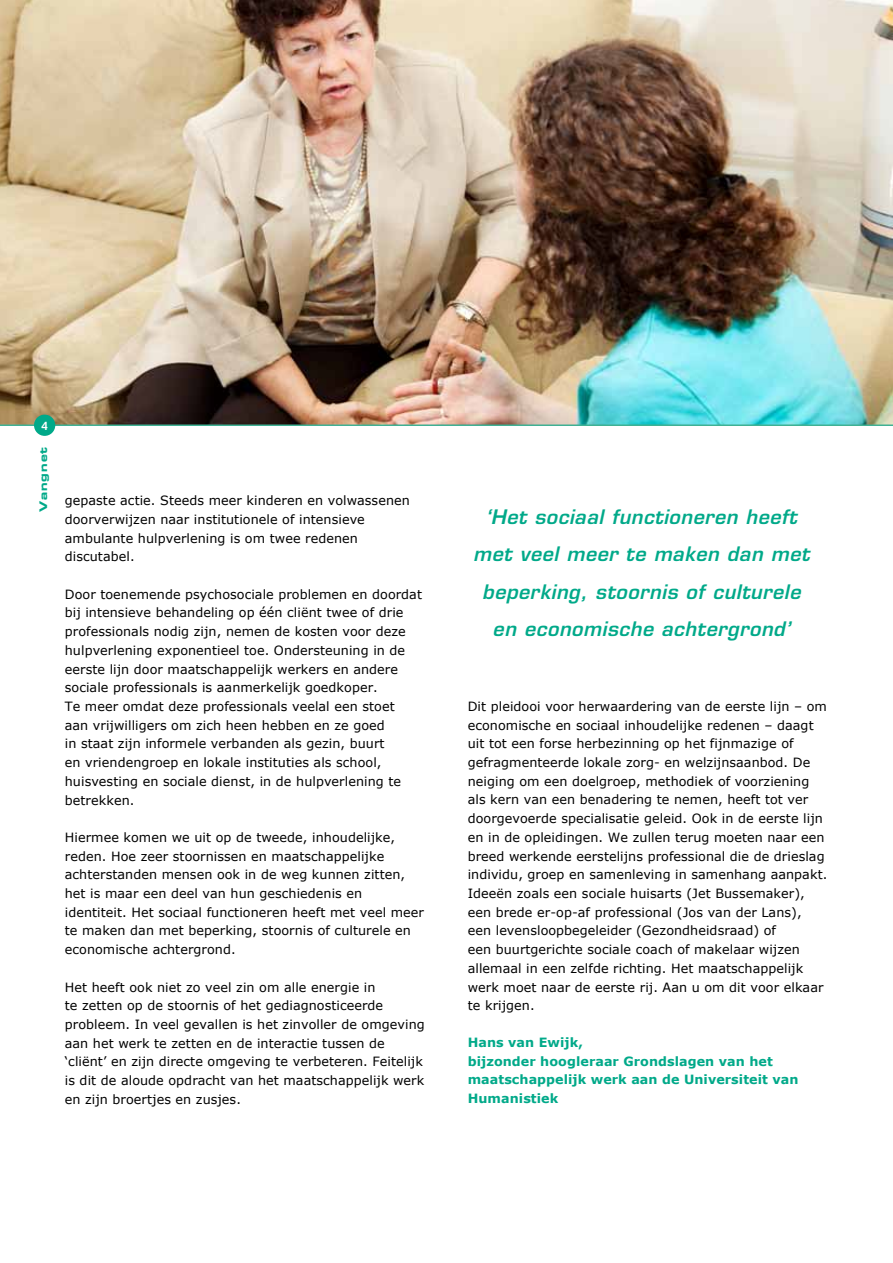
<style>
.page{position:relative;width:893px;height:1263px;background:#fff}
.page>*{position:absolute;margin:0;border:0;box-sizing:border-box;transform-origin:0 0}
.t1{font:italic 600 19.5px/37.3px "Eurostile LT Std";letter-spacing:.03em;color:#00a989;text-align:center}
.t2{font:12.75px/18.8px "Verdana";letter-spacing:.005em;color:#000}
.t3{font:700 12.75px/18.5px "Verdana";letter-spacing:.005em;color:#00a989}
.t4{font:700 12px "Syntax LT Std";color:#fff}
.t5{font:10.5px "Eurostile LT Std Bold Ex 2";letter-spacing:.1em;color:#00a989}
</style>
<div class="page">
<img style="left:0;top:0;width:893px;height:424px">
<hr style="left:0;top:424px;width:893px;height:2px;background:#40b194">
<div style="left:34px;top:415px;width:21px;height:21px;background:#00a989;border-radius:50%"></div>
<p class="t4" style="left:41px;top:419px;width:8px">4</p>
<p class="t5" style="left:36px;top:512px;width:67px;rotate:-90deg">Vangnet</p>
<p class="t2" style="left:65px;top:491px;width:347px">gepaste actie. Steeds meer kinderen en volwassenen doorverwijzen naar institutionele of intensieve ambulante hulpverlening is om twee redenen discutabel.</p>
<p class="t2" style="left:65px;top:585px;width:359px">Door toenemende psychosociale problemen en doordat bij intensieve behandeling op één cliënt twee of drie professionals nodig zijn, nemen de kosten voor deze hulpverlening exponentieel toe. Ondersteuning in de eerste lijn door maatschappelijk werkers en andere sociale professionals is aanmerkelijk goedkoper.<br>Te meer omdat deze professionals veelal een stoet<br>aan vrijwilligers om zich heen hebben en ze goed<br>in staat zijn informele verbanden als gezin, buurt<br>en vriendengroep en lokale instituties als school, huisvesting en sociale dienst, in de hulpverlening te betrekken.</p>
<p class="t2" style="left:65px;top:828px;width:361px">Hiermee komen we uit op de tweede, inhoudelijke, reden. Hoe zeer stoornissen en maatschappelijke achterstanden mensen ook in de weg kunnen zitten, het is maar een deel van hun geschiedenis en identiteit. Het sociaal functioneren heeft met veel meer te maken dan met beperking, stoornis of culturele en economische achtergrond.</p>
<p class="t2" style="left:65px;top:978px;width:361px">Het heeft ook niet zo veel zin om alle energie in<br>te zetten op de stoornis of het gediagnosticeerde probleem. In veel gevallen is het zinvoller de omgeving aan het werk te zetten en de interactie tussen de ‘cliënt’ en zijn directe omgeving te verbeteren. Feitelijk is dit de aloude opdracht van het maatschappelijk werk en zijn broertjes en zusjes.</p>
<h1 class="t1" style="left:473px;top:498px;width:338px">‘Het sociaal functioneren heeft met veel meer te maken dan met beperking, stoornis of culturele en economische achtergrond’</h1>
<p class="t2" style="left:468px;top:697px;width:361px">Dit pleidooi voor herwaardering van de eerste lijn – om economische en sociaal inhoudelijke redenen – daagt uit tot een forse herbezinning op het fijnmazige of gefragmenteerde lokale zorg- en welzijnsaanbod. De neiging om een doelgroep, methodiek of voorziening als kern van een benadering te nemen, heeft tot ver doorgevoerde specialisatie geleid. Ook in de eerste lijn en in de opleidingen. We zullen terug moeten naar een breed werkende eerstelijns professional die de drieslag individu, groep en samenleving in samenhang aanpakt.<br>Ideeën zoals een sociale huisarts (Jet Bussemaker), een brede er-op-af professional (Jos van der Lans), een levensloopbegeleider (Gezondheidsraad) of<br>een buurtgerichte sociale coach of makelaar wijzen allemaal in een zelfde richting. Het maatschappelijk werk moet naar de eerste rij. Aan u om dit voor elkaar te krijgen.</p>
<p class="t3" style="left:468px;top:1033px;width:332px">Hans van Ewijk,<br>bijzonder hoogleraar Grondslagen van het maatschappelijk werk aan de Universiteit van<br>Humanistiek</p>
</div>
